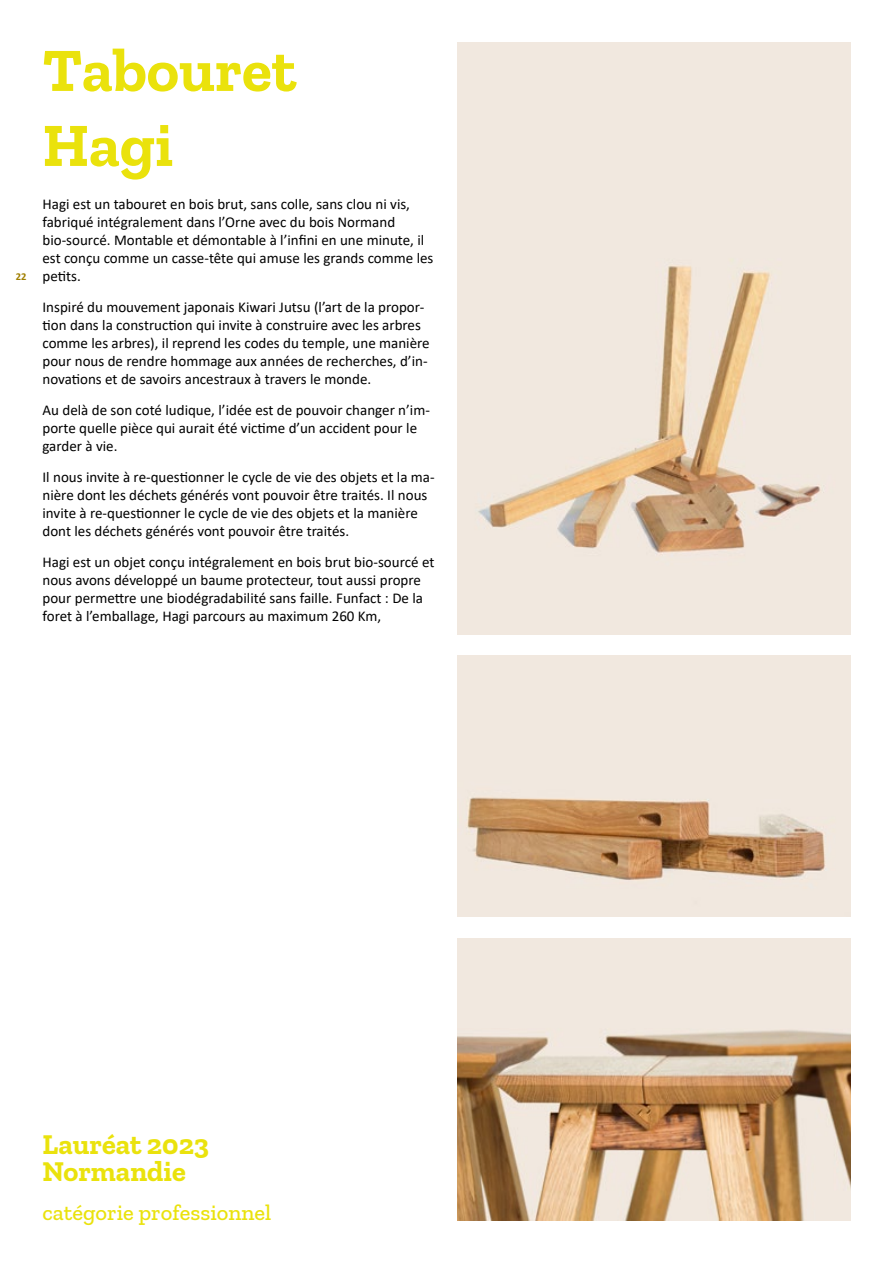
<style>
.page{position:relative;width:893px;height:1263px;background:#fff}
.page>*{position:absolute;margin:0;border:0;box-sizing:border-box;transform-origin:0 0}
.Nom_projet{font:700 61.5px/75px "Zilla Slab";color:#eae20c}
.t1{font:700 28.5px/27px "Zilla Slab";color:#eae20c}
.Corps_de_texte{font:500 22.5px "Zilla Slab";color:#eae20c}
.Corps_de_texte-2{font:15px/18px "Calibri";color:#000}
.t2{font:700 10.5px "Calibri";color:#a07f00}
</style>
<div class="page">
<img style="left:457px;top:43px;width:393px;height:591px">
<img style="left:457px;top:655px;width:393px;height:262px">
<img style="left:457px;top:938px;width:393px;height:282px">
<p class="t2" style="left:16px;top:269px;width:12px">22</p>
<p class="Nom_projet" style="left:43px;top:33px;width:255px">Tabouret<br>Hagi</p>
<p class="Corps_de_texte-2" style="left:43px;top:195px;width:392px">Hagi est un tabouret en bois brut, sans colle, sans clou ni vis, fabriqué intégralement dans l’Orne avec du bois Normand bio-sourcé. Montable et démontable à l’infini en une minute, il est conçu comme un casse-tête qui amuse les grands comme les petits.</p>
<p class="Corps_de_texte-2" style="left:43px;top:298px;width:389px">Inspiré du mouvement japonais Kiwari Jutsu (l’art de la propor&shy;tion dans la construction qui invite à construire avec les arbres comme les arbres), il reprend les codes du temple, une manière pour nous de rendre hommage aux années de recherches, d’in&shy;novations et de savoirs ancestraux à travers le monde.</p>
<p class="Corps_de_texte-2" style="left:43px;top:401px;width:389px">Au delà de son coté ludique, l’idée est de pouvoir changer n’im&shy;porte quelle pièce qui aurait été victime d’un accident pour le garder à vie.</p>
<p class="Corps_de_texte-2" style="left:43px;top:467px;width:394px">Il nous invite à re-questionner le cycle de vie des objets et la ma&shy;nière dont les déchets générés vont pouvoir être traités. Il nous invite à re-questionner le cycle de vie des objets et la manière dont les déchets générés vont pouvoir être traités.</p>
<p class="Corps_de_texte-2" style="left:43px;top:552px;width:393px">Hagi est un objet conçu intégralement en bois brut bio-sourcé et nous avons développé un baume protecteur, tout aussi propre pour permettre une biodégradabilité sans faille. Funfact : De la foret à l’emballage, Hagi parcours au maximum 260 Km,</p>
<p class="t1" style="left:43px;top:1131px;width:168px">Lauréat 2023<br>Normandie</p>
<p class="Corps_de_texte" style="left:43px;top:1200px;width:230px">catégorie professionnel</p>
</div>
